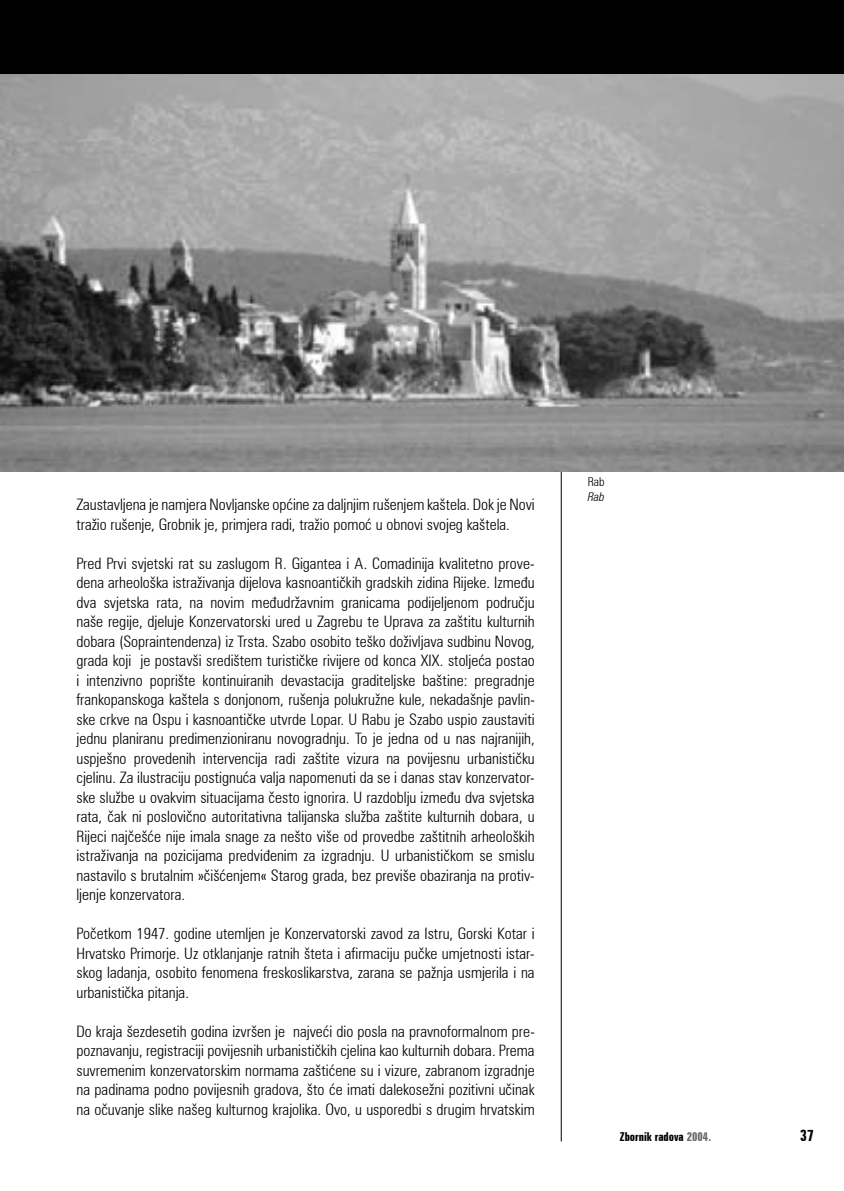
<style>
.page{position:relative;width:844px;height:1191px;background:#fff}
.page>*{position:absolute;margin:0;border:0;box-sizing:border-box;transform-origin:0 0}
.t1{font:300 condensed 15.75px/19.4px "Zurich BT";color:#000;text-align:justify}
.t2{font:700 extra-condensed 15.75px "Zurich BT";color:#000}
.t3{font:700 extra-condensed 12.25px "Zurich BT";color:#000}
.t4{font:300 condensed 12.25px "Zurich BT";color:#000}
.t5{font:italic 300 condensed 12.25px "Zurich BT";color:#000}
.s1{color:#666}
</style>
<div class="page">
<div style="left:0;top:0;width:843px;height:75px;background:#000"></div>
<hr style="left:560px;top:124px;width:1px;height:1017px;background:#000">
<img style="left:0;top:75px;width:843px;height:396px">
<p class="t1" style="left:76px;top:494px;width:459px">Zaustavljena je namjera Novljanske opæine za daljnjim rušenjem kaštela. Dok je Novi tražio rušenje, Grobnik je, primjera radi, tražio pomoæ u obnovi svojeg kaštela.</p>
<p class="t1" style="left:76px;top:553px;width:459px">Pred Prvi svjetski rat su zaslugom R. Gigantea i A. Comadinija kvalitetno prove&shy;dena arheološka istraživanja dijelova kasnoantièkih gradskih zidina Rijeke. Izmeðu dva svjetska rata, na novim meðudržavnim granicama podijeljenom podruèju naše regije, djeluje Konzervatorski ured u Zagrebu te Uprava za zaštitu kulturnih dobara (Sopraintendenza) iz Trsta. Szabo osobito teško doživljava sudbinu Novog, grada koji je postavši središtem turistièke rivijere od konca XIX. stoljeæa postao i intenzivno poprište kontinuiranih devastacija graditeljske baštine: pregradnje frankopanskoga kaštela s donjonom, rušenja polukružne kule, nekadašnje pavlin&shy;ske crkve na Ospu i kasnoantièke utvrde Lopar. U Rabu je Szabo uspio zaustaviti jednu planiranu predimenzioniranu novogradnju. To je jedna od u nas najranijih, uspješno provedenih intervencija radi zaštite vizura na povijesnu urbanistièku cjelinu. Za ilustraciju postignuæa valja napomenuti da se i danas stav konzervator&shy;ske službe u ovakvim situacijama èesto ignorira. U razdoblju izmeðu dva svjetska rata, èak ni poslovièno autoritativna talijanska služba zaštite kulturnih dobara, u Rijeci najèešæe nije imala snage za nešto više od provedbe zaštitnih arheoloških istraživanja na pozicijama predviðenim za izgradnju. U urbanistièkom se smislu nastavilo s brutalnim »èišæenjem« Starog grada, bez previše obaziranja na protiv&shy;ljenje konzervatora.</p>
<p class="t1" style="left:76px;top:924px;width:459px">Poèetkom 1947. godine utemljen je Konzervatorski zavod za Istru, Gorski Kotar i Hrvatsko Primorje. Uz otklanjanje ratnih šteta i afirmaciju puèke umjetnosti istar&shy;skog ladanja, osobito fenomena freskoslikarstva, zarana se pažnja usmjerila i na urbanistièka pitanja.</p>
<p class="t1" style="left:76px;top:1021px;width:459px">Do kraja šezdesetih godina izvršen je najveæi dio posla na pravnoformalnom pre&shy;poznavanju, registraciji povijesnih urbanistièkih cjelina kao kulturnih dobara. Prema suvremenim konzervatorskim normama zaštiæene su i vizure, zabranom izgradnje na padinama podno povijesnih gradova, što æe imati dalekosežni pozitivni uèinak na oèuvanje slike našeg kulturnog krajolika. Ovo, u usporedbi s drugim hrvatskim</p>
<p class="t4" style="left:587px;top:474px;width:18px">Rab</p>
<p class="t5" style="left:587px;top:489px;width:18px">Rab</p>
<p class="t3" style="left:619px;top:1130px;width:92px">Zbornik radova <span class="s1">2004.</span></p>
<p class="t2" style="left:799px;top:1126px;width:15px">37</p>
</div>
